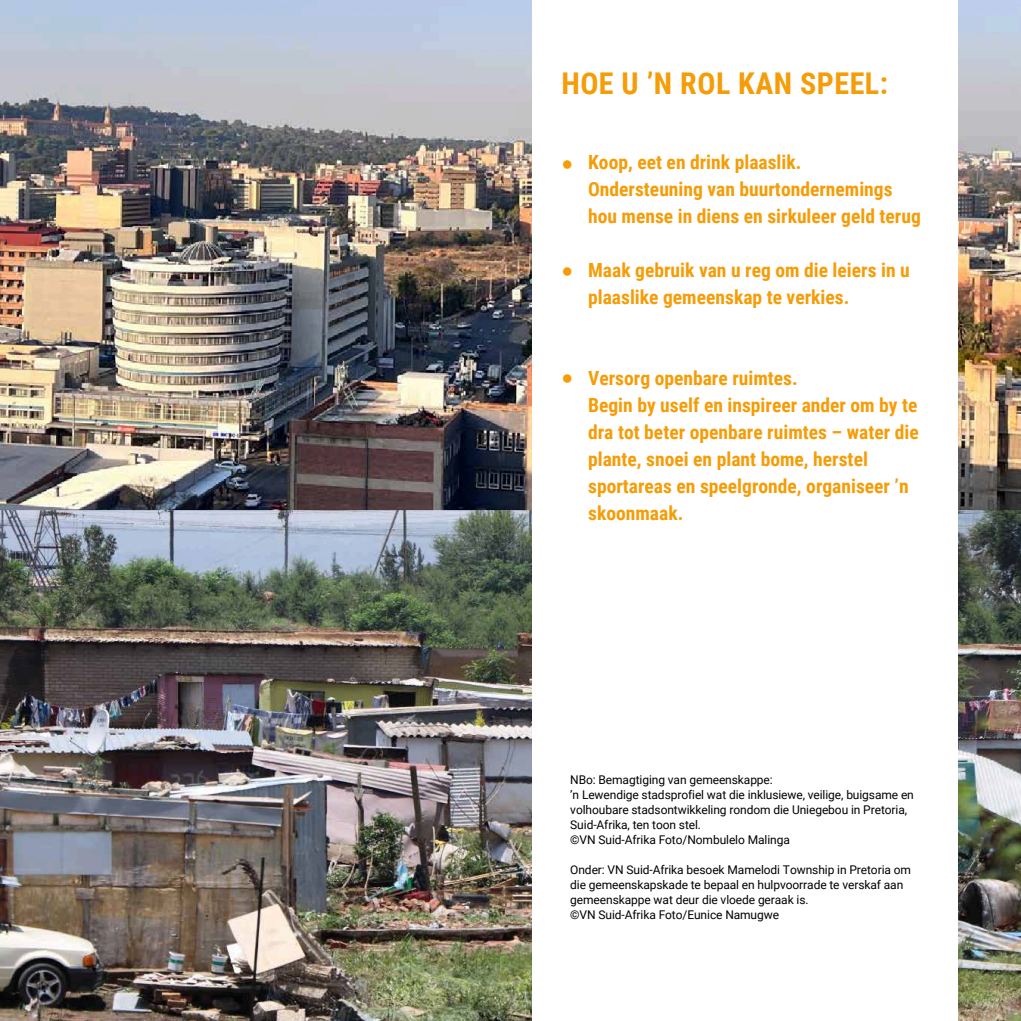
<style>
.page{position:relative;width:1021px;height:1021px;background:#fff}
.page>*{position:absolute;margin:0;border:0;box-sizing:border-box;transform-origin:0 0}
.t1{font:700 30px "Roboto Condensed";letter-spacing:.02em;color:#f59d08}
.t2{font:700 19.5px/27px "Roboto Condensed";color:#f59d08}
.t3{font:19.5px "Arimo";color:#f59d08}
.t4{font:12px/15px "Roboto";letter-spacing:-.005em;color:#000}
</style>
<div class="page">
<img style="left:0;top:0;width:1020px;height:1020px">
<div style="left:531px;top:0;width:426px;height:1020px;background:#fff"></div>
<p class="t1" style="left:561px;top:66px;width:328px">HOE U ’N ROL KAN SPEEL:</p>
<h2 class="t3" style="left:561px;top:152px;width:13px">●</h2>
<p class="t3" style="left:561px;top:259px;width:13px">●</p>
<h1 class="t2" style="left:588px;top:149px;width:334px">Koop, eet en drink plaaslik.<br>Ondersteuning van buurtondernemings hou mense in diens en sirkuleer geld terug</h1>
<p class="t2" style="left:588px;top:257px;width:323px">Maak gebruik van u reg om die leiers in u plaaslike gemeenskap te verkies.</p>
<h2 class="t3" style="left:561px;top:366px;width:13px">●</h2>
<p class="t2" style="left:588px;top:365px;width:332px">Versorg openbare ruimtes.<br>Begin by uself en inspireer ander om by te dra tot beter openbare ruimtes – water die plante, snoei en plant bome, herstel sportareas en speelgronde, organiseer ’n skoonmaak.</p>
<h2 class="t4" style="left:570px;top:772px;width:204px">NBo: Bemagtiging van gemeenskappe:</h2>
<p class="t4" style="left:570px;top:787px;width:345px">’n Lewendige stadsprofiel wat die inklusiewe, veilige, buigsame en volhoubare stadsontwikkeling rondom die Uniegebou in Pretoria,<br>Suid-Afrika, ten toon stel.</p>
<p class="t4" style="left:570px;top:832px;width:221px">©VN Suid-Afrika Foto/Nombulelo Malinga</p>
<p class="t4" style="left:570px;top:862px;width:342px">Onder: VN Suid-Afrika besoek Mamelodi Township in Pretoria om die gemeenskapskade te bepaal en hulpvoorrade te verskaf aan gemeenskappe wat deur die vloede geraak is.</p>
<p class="t4" style="left:570px;top:907px;width:210px">©VN Suid-Afrika Foto/Eunice Namugwe</p>
</div>
